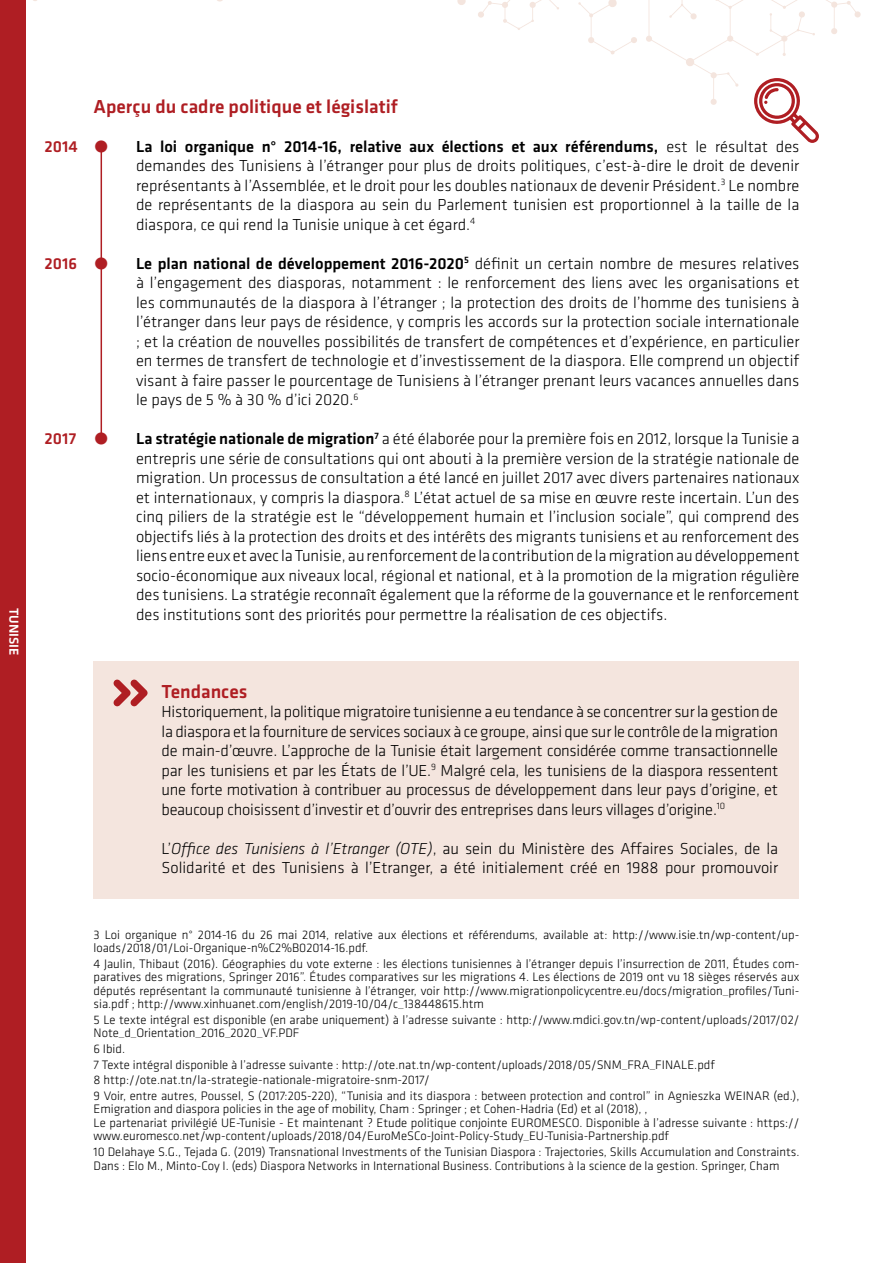
<style>
.page{position:relative;width:893px;height:1263px;background:#fff}
.page>*{position:absolute;margin:0;border:0;box-sizing:border-box;transform-origin:0 0}
.t1{font:500 19.5px "Klavika";color:#af1e23}
.t2{font:300 16.5px/19.5px "Klavika";color:#000;text-align:justify}
.t3{font:500 16.5px "Klavika";color:#af1e23}
.t4{font:500 13.5px "Klavika";color:#fff}
.t5{font:300 12.75px/13.5px "Klavika";color:#000}
.s1{font-weight:700;font-size:45px;color:#af1e23}
.s2{font-weight:500}
.s3{font-style:italic}
</style>
<div class="page">
<div style="left:0;top:0;width:26px;height:1263px;background:#af1e23"></div>
<svg style="left:578px;top:0;width:59px;height:55px"></svg>
<svg style="left:457px;top:0;width:102px;height:30px"></svg>
<div style="left:94px;top:662px;width:705px;height:62px;background:#f4e5de"></div>
<div style="left:94px;top:683px;width:705px;height:157px;background:#f4e5de"></div>
<div style="left:94px;top:820px;width:705px;height:78px;background:#f4e5de"></div>
<svg style="left:646px;top:0;width:215px;height:143px"></svg>
<hr style="left:101px;top:146px;width:1px;height:291px;background:#af1e23">
<svg style="left:113px;top:679px;width:35px;height:27px"></svg>
<p class="t4" style="left:23px;top:608px;width:49px;rotate:90deg">TUNISIE</p>
<p class="t3" style="left:45px;top:135px;width:35px">2014</p>
<p class="t3" style="left:45px;top:252px;width:34px">2016</p>
<p class="t3" style="left:45px;top:427px;width:33px">2017</p>
<p class="t1" style="left:94px;top:93px;width:306px">Aperçu du cadre politique et législatif</p>
<p class="t2" style="left:136px;top:136px;width:665px;text-indent:-43px"><span class="s1">•</span> <span class="s2">La loi organique n° 2014-16, relative aux élections et aux référendums,</span> est le résultat des demandes des Tunisiens à l’étranger pour plus de droits politiques, c’est-à-dire le droit de devenir représentants à l’Assemblée, et le droit pour les doubles nationaux de devenir Président.<sup>3</sup> Le nombre de représentants de la diaspora au sein du Parlement tunisien est proportionnel à la taille de la diaspora, ce qui rend la Tunisie unique à cet égard.<sup>4</sup></p>
<p class="t2" style="left:136px;top:253px;width:665px;text-indent:-43px"><span class="s1">•</span> <span class="s2">Le plan national de développement 2016-2020</span><sup>5</sup> définit un certain nombre de mesures relatives à l’engagement des diasporas, notamment : le renforcement des liens avec les organisations et les communautés de la diaspora à l’étranger ; la protection des droits de l’homme des tunisiens à l’étranger dans leur pays de résidence, y compris les accords sur la protection sociale internationale ; et la création de nouvelles possibilités de transfert de compétences et d’expérience, en particulier en termes de transfert de technologie et d’investissement de la diaspora. Elle comprend un objectif visant à faire passer le pourcentage de Tunisiens à l’étranger prenant leurs vacances annuelles dans le pays de 5 % à 30 % d’ici 2020.<sup>6</sup></p>
<p class="t2" style="left:136px;top:429px;width:665px;text-indent:-43px"><span class="s1">•</span> <span class="s2">La stratégie nationale de migration</span><sup>7</sup> a été élaborée pour la première fois en 2012, lorsque la Tunisie a entrepris une série de consultations qui ont abouti à la première version de la stratégie nationale de migration. Un processus de consultation a été lancé en juillet 2017 avec divers partenaires nationaux et internationaux, y compris la diaspora.<sup>8</sup> L’état actuel de sa mise en œuvre reste incertain. L’un des cinq piliers de la stratégie est le “développement humain et l’inclusion sociale”, qui comprend des objectifs liés à la protection des droits et des intérêts des migrants tunisiens et au renforcement des liens entre eux et avec la Tunisie, au renforcement de la contribution de la migration au développement socio-économique aux niveaux local, régional et national, et à la promotion de la migration régulière des tunisiens. La stratégie reconnaît également que la réforme de la gouvernance et le renforcement des institutions sont des priorités pour permettre la réalisation de ces objectifs.</p>
<p class="t1" style="left:162px;top:678px;width:87px">Tendances</p>
<p class="t2" style="left:162px;top:702px;width:618px">Historiquement, la politique migratoire tunisienne a eu tendance à se concentrer sur la gestion de la diaspora et la fourniture de services sociaux à ce groupe, ainsi que sur le contrôle de la migration de main-d’œuvre. L’approche de la Tunisie était largement considérée comme transactionnelle par les tunisiens et par les États de l’UE.<sup>9</sup> Malgré cela, les tunisiens de la diaspora ressentent une forte motivation à contribuer au processus de développement dans leur pays d’origine, et beaucoup choisissent d’investir et d’ouvrir des entreprises dans leurs villages d’origine.<sup>10</sup></p>
<p class="t2" style="left:162px;top:838px;width:618px">L’<span class="s3">Office des Tunisiens à l’Etranger (OTE)</span>, au sein du Ministère des Affaires Sociales, de la<br>Solidarité et des Tunisiens à l’Etranger, a été initialement créé en 1988 pour promouvoir</p>
<p class="t5" style="left:94px;top:927px;width:707px">3 Loi organique n° 2014-16 du 26 mai 2014, relative aux élections et référendums, available at: http://www.isie.tn/wp-content/up&shy;loads/2018/01/Loi-Organique-n%C2%B02014-16.pdf.</p>
<p class="t5" style="left:94px;top:956px;width:707px;text-align:justify">4 Jaulin, Thibaut (2016). Géographies du vote externe : les élections tunisiennes à l’étranger depuis l’insurrection de 2011, Études com&shy;paratives des migrations, Springer 2016”. Études comparatives sur les migrations 4. Les élections de 2019 ont vu 18 sièges réservés aux députés représentant la communauté tunisienne à l’étranger, voir http://www.migrationpolicycentre.eu/docs/migration_profiles/Tuni&shy;sia.pdf ; http://www.xinhuanet.com/english/2019-10/04/c_138448615.htm</p>
<p class="t5" style="left:94px;top:1013px;width:707px">5 Le texte intégral est disponible (en arabe uniquement) à l’adresse suivante : http://www.mdici.gov.tn/wp-content/uploads/2017/02/<br>Note_d_Orientation_2016_2020_VF.PDF</p>
<p class="t5" style="left:94px;top:1041px;width:707px;line-height:15.6px">6 Ibid.<br>7 Texte intégral disponible à l’adresse suivante : http://ote.nat.tn/wp-content/uploads/2018/05/SNM_FRA_FINALE.pdf<br>8 http://ote.nat.tn/la-strategie-nationale-migratoire-snm-2017/<br>9 Voir, entre autres, Poussel, S (2017:205-220), “Tunisia and its diaspora : between protection and control” in Agnieszka WEINAR (ed.),</p>
<p class="t5" style="left:94px;top:1102px;width:707px">Emigration and diaspora policies in the age of mobility, Cham : Springer ; et Cohen-Hadria (Ed) et al (2018), ,<br>Le partenariat privilégié UE-Tunisie - Et maintenant ? Etude politique conjointe EUROMESCO. Disponible à l’adresse suivante : https:// www.euromesco.net/wp-content/uploads/2018/04/EuroMeSCo-Joint-Policy-Study_EU-Tunisia-Partnership.pdf</p>
<p class="t5" style="left:94px;top:1145px;width:707px">10 Delahaye S.G., Tejada G. (2019) Transnational Investments of the Tunisian Diaspora : Trajectories, Skills Accumulation and Constraints.<br>Dans : Elo M., Minto-Coy I. (eds) Diaspora Networks in International Business. Contributions à la science de la gestion. Springer, Cham</p>
</div>
